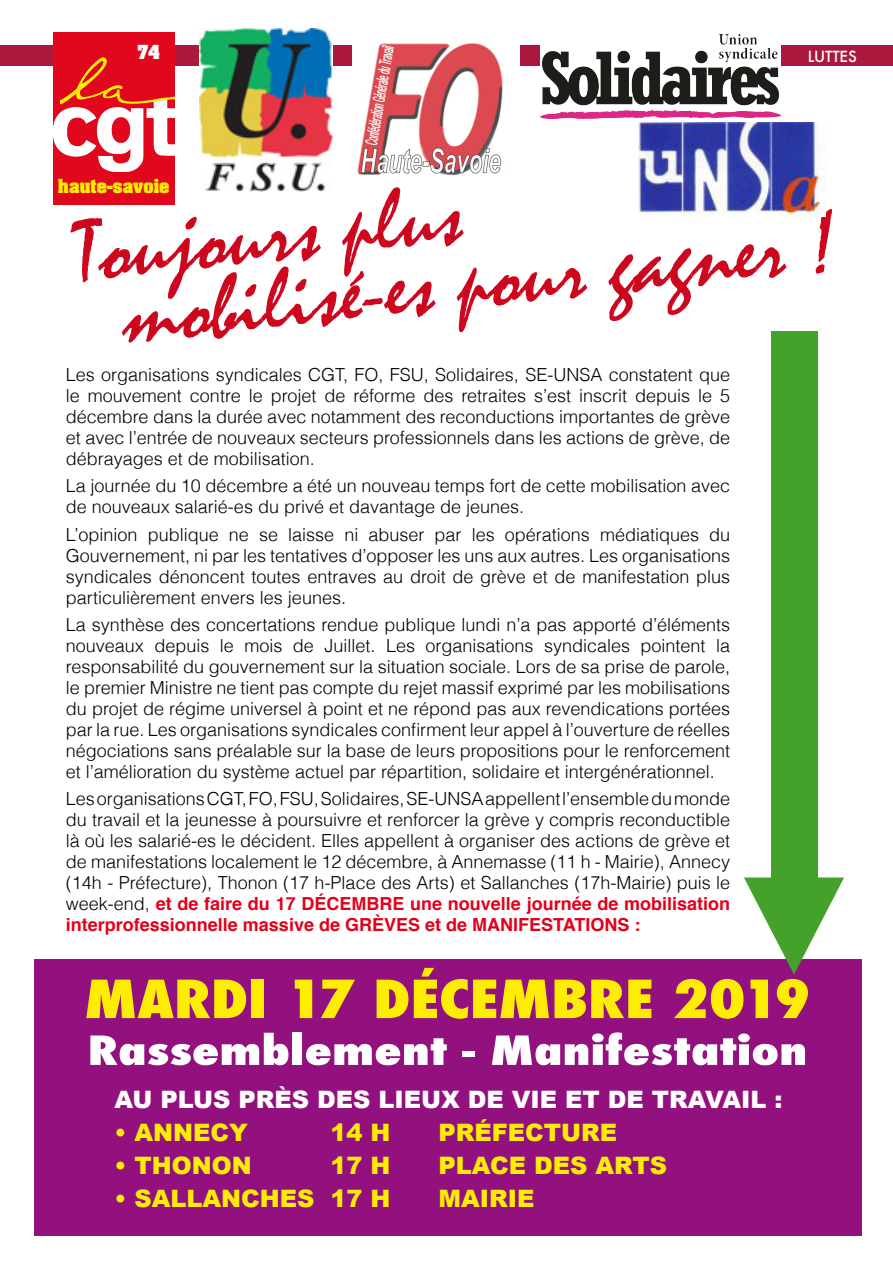
<style>
.page{position:relative;width:893px;height:1263px;background:#fff}
.page>*{position:absolute;margin:0;border:0;box-sizing:border-box;transform-origin:0 0}
.t1{font:89.1px "Mistral";color:#cd071e}
.t2{font:800 condensed 51px "Futura";color:#ffed00;scale:1.2 1}
.t3{font:800 condensed 39px "Futura";color:#fff;scale:1.3 1}
.t4{font:900 24px "Arial";color:#ffed00}
.t5{font:900 24px "Arial";color:#fff}
.t6{font:300 18px/21px "Helvetica";color:#000;text-align:justify}
.t7{font:700 16.5px "Aachen";color:#ffed00}
.t8{font:700 16.5px "Aachen";color:#fff}
.t9{font:500 15px "Futura";color:#fff}
.s1{font-weight:700;color:#e2001a}
</style>
<div class="page">
<div style="left:0;top:45px;width:893px;height:21px;background:#aa183e"></div>
<div style="left:53px;top:32px;width:121px;height:173px;background:#e1071c"></div>
<img style="left:53px;top:58px;width:121px;height:114px">
<img style="left:353px;top:43px;width:167px;height:132px">
<img style="left:200px;top:29px;width:133px;height:163px">
<img style="left:540px;top:34px;width:240px;height:84px">
<div style="left:771px;top:332px;width:46px;height:594px;background:#44a12b"></div>
<div style="left:34px;top:959px;width:827px;height:276px;background:#93117e"></div>
<svg style="left:744px;top:877px;width:100px;height:97px"></svg>
<img style="left:638px;top:122px;width:183px;height:95px">
<p class="t8" style="left:138px;top:40px;width:24px">74</p>
<p class="t9" style="left:808px;top:47px;width:51px">LUTTES</p>
<p class="t7" style="left:58px;top:174px;width:113px">haute-savoie</p>
<h1 class="t1" style="left:66px;top:203px;width:393px;rotate:-6deg">Toujours plus</h1>
<h1 class="t1" style="left:115px;top:266px;width:718px;rotate:-6deg">mobilisé-es pour gagner !</h1>
<p class="t6" style="left:66px;top:364px;width:666px">Les organisations syndicales CGT, FO, FSU, Solidaires, SE-UNSA constatent que le mouvement contre le projet de réforme des retraites s’est inscrit depuis le 5 décembre dans la durée avec notamment des reconductions importantes de grève et avec l’entrée de nouveaux secteurs professionnels dans les actions de grève, de débrayages et de mobilisation.</p>
<p class="t6" style="left:66px;top:475px;width:666px">La journée du 10 décembre a été un nouveau temps fort de cette mobilisation avec de nouveaux salarié-es du privé et davantage de jeunes.</p>
<p class="t6" style="left:66px;top:523px;width:666px">L’opinion publique ne se laisse ni abuser par les opérations médiatiques du Gouvernement, ni par les tentatives d’opposer les uns aux autres. Les organisations syndicales dénoncent toutes entraves au droit de grève et de manifestation plus particulièrement envers les jeunes.</p>
<p class="t6" style="left:66px;top:614px;width:666px">La synthèse des concertations rendue publique lundi n’a pas apporté d’éléments nouveaux depuis le mois de Juillet. Les organisations syndicales pointent la responsabilité du gouvernement sur la situation sociale. Lors de sa prise de parole, le premier Ministre ne tient pas compte du rejet massif exprimé par les mobilisations du projet de régime universel à point et ne répond pas aux revendications portées par la rue. Les organisations syndicales confirment leur appel à l’ouverture de réelles négociations sans préalable sur la base de leurs propositions pour le renforcement et l’amélioration du système actuel par répartition, solidaire et intergénérationnel.</p>
<p class="t6" style="left:66px;top:788px;width:666px">Les organisations CGT, FO, FSU, Solidaires, SE-UNSA appellent l’ensemble du monde du travail et la jeunesse à poursuivre et renforcer la grève y compris reconductible là où les salarié-es le décident. Elles appellent à organiser des actions de grève et de manifestations localement le 12 décembre, à Annemasse (11 h - Mairie), Annecy (14h - Préfecture), Thonon (17 h-Place des Arts) et Sallanches (17h-Mairie) puis le week-end, <span class="s1">et de faire du 17 DÉCEMBRE une nouvelle journée de mobilisation interprofessionnelle massive de GRÈVES et de MANIFESTATIONS :</span></p>
<h2 class="t2" style="left:84px;top:964px;width:607px">MARDI 17 Décembre 2019</h2>
<h3 class="t3" style="left:88px;top:1024px;width:555px">Rassemblement - Manifestation</h3>
<h3 class="t5" style="left:114px;top:1082px;width:669px">AU PLUS PRÈS DES LIEUX DE VIE ET DE TRAVAIL :</h3>
<h3 class="t4" style="left:114px;top:1115px;width:135px">• ANNECY</h3>
<h3 class="t4" style="left:330px;top:1115px;width:61px">14 H</h3>
<h3 class="t4" style="left:438px;top:1115px;width:180px">PRÉFECTURE</h3>
<h3 class="t4" style="left:114px;top:1148px;width:139px">• THONON</h3>
<h3 class="t4" style="left:330px;top:1148px;width:61px">17 H</h3>
<h3 class="t4" style="left:438px;top:1148px;width:230px">PLACE DES ARTS</h3>
<h3 class="t4" style="left:114px;top:1181px;width:277px">• SALLANCHES 17 H</h3>
<h3 class="t4" style="left:438px;top:1181px;width:97px">MAIRIE</h3>
</div>
